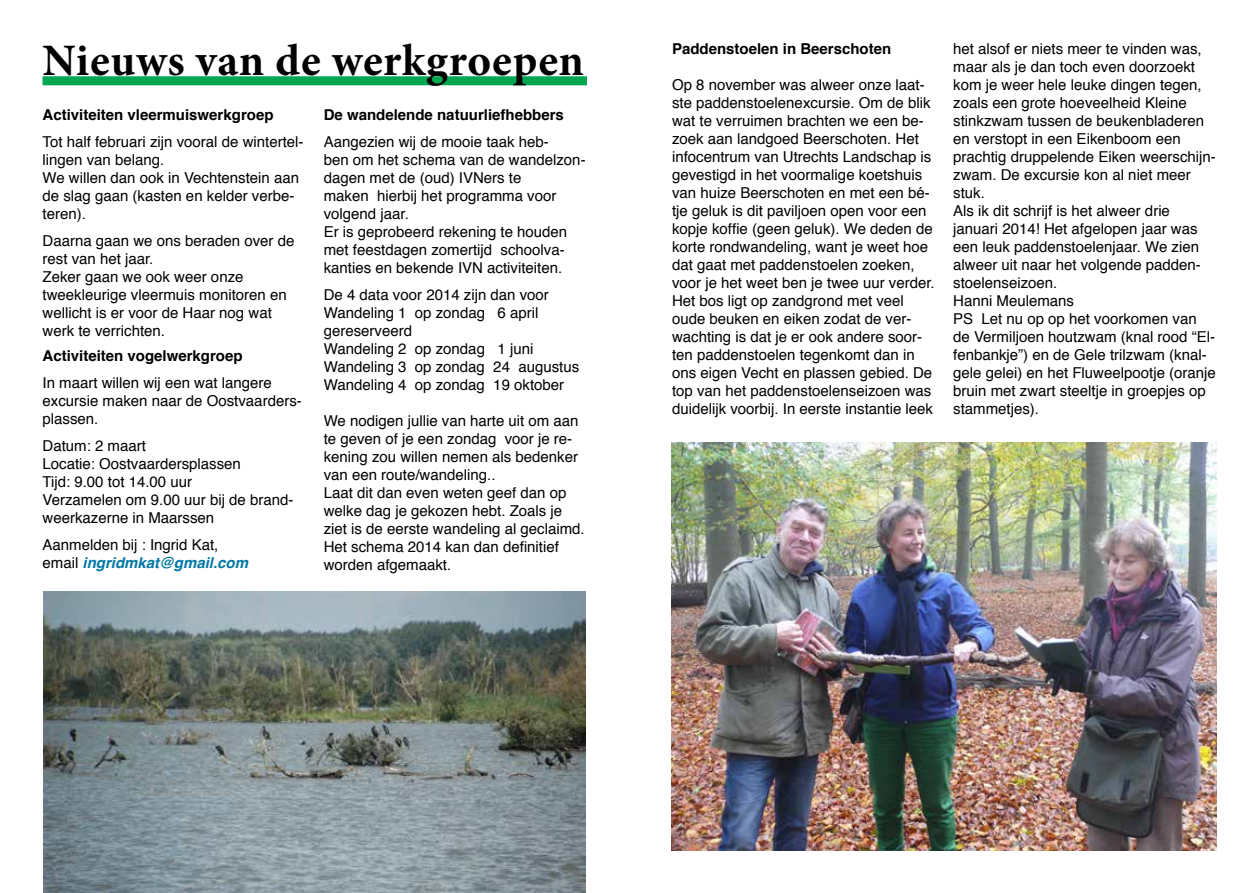
<style>
.page{position:relative;width:1259px;height:893px;background:#fff}
.page>*{position:absolute;margin:0;border:0;box-sizing:border-box;transform-origin:0 0}
.t1{font:700 45px "Minion Pro";letter-spacing:.015em;color:#000}
.t2{font:15px/18px "Helvetica";color:#000}
.t3{font:700 15px "Helvetica";color:#000}
.s1{font-weight:700;font-style:italic;color:#0078a5}
</style>
<div class="page">
<div style="left:43px;top:76px;width:544px;height:9px;background:#00a651"></div>
<img style="left:671px;top:442px;width:545px;height:408px">
<img style="left:44px;top:591px;width:541px;height:302px">
<h1 class="t1" style="left:43px;top:29px;width:543px">Nieuws van de werkgroepen</h1>
<p class="t3" style="left:43px;top:102px;width:232px">Activiteiten vleermuiswerkgroep</p>
<p class="t2" style="left:43px;top:133px;width:262px">Tot half februari zijn vooral de wintertel&shy;lingen van belang.<br>We willen dan ook in Vechtenstein aan de slag gaan (kasten en kelder verbe&shy;teren).</p>
<p class="t2" style="left:43px;top:232px;width:253px">Daarna gaan we ons beraden over de rest van het jaar.<br>Zeker gaan we ook weer onze tweekleurige vleermuis monitoren en wellicht is er voor de Haar nog wat werk te verrichten.</p>
<p class="t3" style="left:324px;top:102px;width:242px">De wandelende natuurliefhebbers</p>
<p class="t2" style="left:324px;top:133px;width:263px">Aangezien wij de mooie taak heb-<br>ben om het schema van de wandelzon&shy;dagen met de (oud) IVNers te<br>maken hierbij het programma voor volgend jaar.<br>Er is geprobeerd rekening te houden met feestdagen zomertijd schoolva&shy;kanties en bekende IVN activiteiten.</p>
<p class="t2" style="left:324px;top:286px;width:257px">De 4 data voor 2014 zijn dan voor<br>Wandeling 1 op zondag 6 april gereserveerd<br>Wandeling 2 op zondag 1 juni<br>Wandeling 3 op zondag 24 augustus<br>Wandeling 4 op zondag 19 oktober</p>
<p class="t2" style="left:324px;top:412px;width:262px">We nodigen jullie van harte uit om aan te geven of je een zondag voor je re&shy;kening zou willen nemen als bedenker van een route/wandeling..<br>Laat dit dan even weten geef dan op welke dag je gekozen hebt. Zoals je ziet is de eerste wandeling al geclaimd.<br>Het schema 2014 kan dan definitief worden afgemaakt.</p>
<p class="t3" style="left:42px;top:344px;width:202px">Activiteiten vogelwerkgroep</p>
<p class="t2" style="left:42px;top:374px;width:261px">In maart willen wij een wat langere excursie maken naar de Oostvaarders&shy;plassen.</p>
<p class="t2" style="left:42px;top:437px;width:252px">Datum: 2 maart<br>Locatie: Oostvaardersplassen<br>Tijd: 9.00 tot 14.00 uur<br>Verzamelen om 9.00 uur bij de brand&shy;weerkazerne in Maarssen</p>
<p class="t2" style="left:42px;top:536px;width:207px">Aanmelden bij : Ingrid Kat, email <span class="s1">ingridmkat@gmail.com</span></p>
<p class="t3" style="left:672px;top:36px;width:221px">Paddenstoelen in Beerschoten</p>
<p class="t2" style="left:672px;top:76px;width:264px">Op 8 november was alweer onze laat&shy;ste paddenstoelenexcursie. Om de blik wat te verruimen brachten we een be&shy;zoek aan landgoed Beerschoten. Het infocentrum van Utrechts Landschap is gevestigd in het voormalige koetshuis van huize Beerschoten en met een bee tje geluk is dit paviljoen open voor een kopje koffie (geen geluk). We deden de korte rondwandeling, want je weet hoe dat gaat met paddenstoelen zoeken, voor je het weet ben je twee uur verder.<br>Het bos ligt op zandgrond met veel oude beuken en eiken zodat de ver&shy;wachting is dat je er ook andere soor&shy;ten paddenstoelen tegenkomt dan in ons eigen Vecht en plassen gebied. De top van het paddenstoelenseizoen was duidelijk voorbij. In eerste instantie leek</p>
<p class="t2" style="left:953px;top:40px;width:264px">het alsof er niets meer te vinden was, maar als je dan toch even doorzoekt kom je weer hele leuke dingen tegen, zoals een grote hoeveelheid Kleine stinkzwam tussen de beukenbladeren en verstopt in een Eikenboom een prachtig druppelende Eiken weerschijn&shy;zwam. De excursie kon al niet meer stuk.<br>Als ik dit schrijf is het alweer drie januari 2014! Het afgelopen jaar was een leuk paddenstoelenjaar. We zien alweer uit naar het volgende padden&shy;stoelenseizoen.<br>Hanni Meulemans<br>PS Let nu op op het voorkomen van de Vermiljoen houtzwam (knal rood “El&shy;fenbankje”) en de Gele trilzwam (knal&shy;gele gelei) en het Fluweelpootje (oranje bruin met zwart steeltje in groepjes op stammetjes).</p>
</div>
